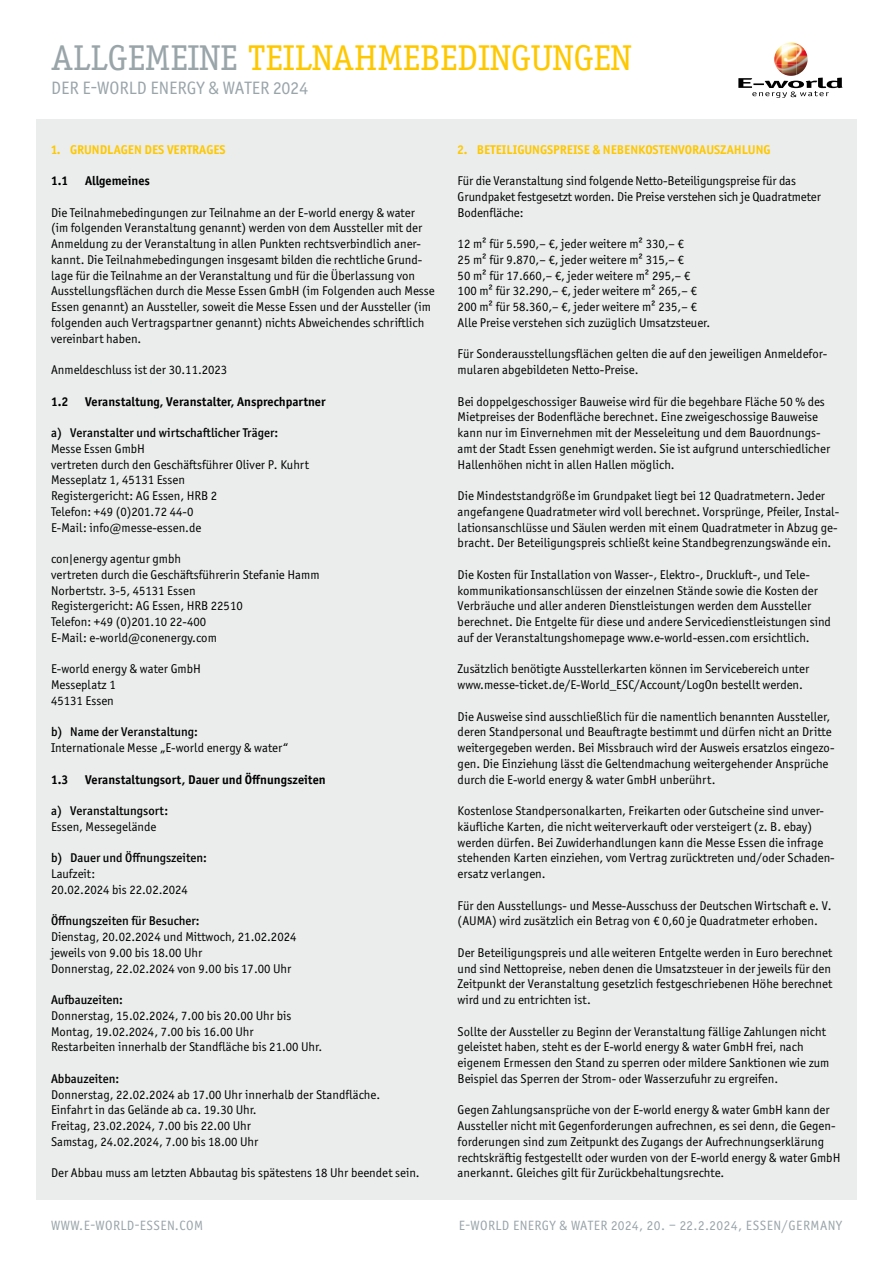
<style>
.page{position:relative;width:893px;height:1263px;background:#fff}
.page>*{position:absolute;margin:0;border:0;box-sizing:border-box;transform-origin:0 0}
.t1{font:36px "Officina Serif Std";color:#fec800}
.t2{font:18px "Officina Sans ITC Pro";color:#9aa5aa}
.t3{font:13.5px "Officina Sans ITC Pro";letter-spacing:.03em;color:#9aa5aa}
.t4{font:12.75px/15.8px "Officina Sans ITC Pro";color:#000}
.t5{font:500 12.75px "Officina Sans ITC Pro";color:#000}
.t6{font:700 12.75px "Officina Sans ITC Pro";color:#000}
.t7{font:700 12.75px "Officina Sans ITC Pro";color:#fec800}
.s1{color:#9aa5aa}
</style>
<div class="page">
<div style="left:36px;top:119px;width:821px;height:1080px;background:#ebeded"></div>
<img style="left:774px;top:43px;width:22px;height:22px">
<svg style="left:738px;top:65px;width:104px;height:33px"></svg>
<h1 class="t1" style="left:51px;top:37px;width:582px"><span class="s1">ALLGEMEINE</span> TEILNAHMEBEDINGUNGEN</h1>
<h2 class="t2" style="left:51px;top:78px;width:259px">DER E-WORLD ENERGY &amp; WATER 2024</h2>
<p class="t7" style="left:51px;top:141px;width:176px">1. GRUNDLAGEN DES VERTRAGES</p>
<p class="t6" style="left:51px;top:173px;width:19px">1.1</p>
<p class="t6" style="left:85px;top:173px;width:66px">Allgemeines</p>
<p class="t4" style="left:51px;top:204px;width:385px">Die Teilnahmebedingungen zur Teilnahme an der E-world energy &amp; water (im folgenden Veranstaltung genannt) werden von dem Aussteller mit der Anmeldung zu der Veranstaltung in allen Punkten rechtsverbindlich aner&shy;kannt. Die Teilnahmebedingungen insgesamt bilden die rechtliche Grund&shy;lage für die Teilnahme an der Veranstaltung und für die Überlassung von Ausstellungsflächen durch die Messe Essen GmbH (im Folgenden auch Messe Essen genannt) an Aussteller, soweit die Messe Essen und der Aussteller (im folgenden auch Vertragspartner genannt) nichts Abweichendes schriftlich vereinbart haben.</p>
<p class="t4" style="left:51px;top:362px;width:178px">Anmeldeschluss ist der 30.11.2023</p>
<p class="t6" style="left:51px;top:393px;width:19px">1.2</p>
<p class="t6" style="left:85px;top:393px;width:242px">Veranstaltung, Veranstalter, Ansprechpartner</p>
<p class="t5" style="left:51px;top:425px;width:229px">a) Veranstalter und wirtschaftlicher Träger:</p>
<p class="t4" style="left:51px;top:441px;width:259px">Messe Essen GmbH<br>vertreten durch den Geschäftsführer Oliver P. Kuhrt<br>Messeplatz 1, 45131 Essen<br>Registergericht: AG Essen, HRB 2<br>Telefon: +49 (0)201.72 44-0<br>E-Mail: info@messe-essen.de</p>
<p class="t4" style="left:51px;top:551px;width:270px">con|energy agentur gmbh<br>vertreten durch die Geschäftsführerin Stefanie Hamm Norbertstr. 3-5, 45131 Essen<br>Registergericht: AG Essen, HRB 22510<br>Telefon: +49 (0)201.10 22-400<br>E-Mail: e-world@conenergy.com</p>
<p class="t4" style="left:51px;top:661px;width:151px">E-world energy &amp; water GmbH<br>Messeplatz 1<br>45131 Essen</p>
<p class="t5" style="left:51px;top:724px;width:148px">b) Name der Veranstaltung:</p>
<p class="t4" style="left:51px;top:740px;width:239px">Internationale Messe „E-world energy &amp; water“</p>
<p class="t6" style="left:51px;top:771px;width:19px">1.3</p>
<p class="t6" style="left:85px;top:771px;width:242px">Veranstaltungsort, Dauer und Öffnungszeiten</p>
<p class="t5" style="left:51px;top:803px;width:119px">a) Veranstaltungsort:</p>
<p class="t4" style="left:51px;top:819px;width:107px">Essen, Messegelände</p>
<p class="t5" style="left:51px;top:850px;width:157px">b) Dauer und Öffnungszeiten:</p>
<p class="t4" style="left:51px;top:866px;width:138px">Laufzeit:<br>20.02.2024 bis 22.02.2024</p>
<p class="t5" style="left:51px;top:913px;width:150px">Öffnungszeiten für Besucher:</p>
<p class="t4" style="left:51px;top:929px;width:247px">Dienstag, 20.02.2024 und Mittwoch, 21.02.2024 jeweils von 9.00 bis 18.00 Uhr<br>Donnerstag, 22.02.2024 von 9.00 bis 17.00 Uhr</p>
<p class="t5" style="left:51px;top:992px;width:74px">Aufbauzeiten:</p>
<p class="t4" style="left:51px;top:1008px;width:273px">Donnerstag, 15.02.2024, 7.00 bis 20.00 Uhr bis<br>Montag, 19.02.2024, 7.00 bis 16.00 Uhr<br>Restarbeiten innerhalb der Standfläche bis 21.00 Uhr.</p>
<p class="t5" style="left:51px;top:1071px;width:70px">Abbauzeiten:</p>
<p class="t4" style="left:51px;top:1086px;width:331px">Donnerstag, 22.02.2024 ab 17.00 Uhr innerhalb der Standfläche.<br>Einfahrt in das Gelände ab ca. 19.30 Uhr.<br>Freitag, 23.02.2024, 7.00 bis 22.00 Uhr<br>Samstag, 24.02.2024, 7.00 bis 18.00 Uhr</p>
<p class="t4" style="left:51px;top:1165px;width:370px">Der Abbau muss am letzten Abbautag bis spätestens 18 Uhr beendet sein.</p>
<p class="t7" style="left:458px;top:141px;width:314px">2. BETEILIGUNGSPREISE &amp; NEBENKOSTENVORAUSZAHLUNG</p>
<p class="t4" style="left:458px;top:173px;width:365px">Für die Veranstaltung sind folgende Netto-Beteiligungspreise für das<br>Grundpaket festgesetzt worden. Die Preise verstehen sich je Quadratmeter<br>Bodenfläche:</p>
<p class="t4" style="left:458px;top:236px;width:254px">12 m² für 5.590,– €, jeder weitere m² 330,– €<br>25 m² für 9.870,– €, jeder weitere m² 315,– €<br>50 m² für 17.660,– €, jeder weitere m² 295,– € 100 m² für 32.290,– €, jeder weitere m² 265,– € 200 m² für 58.360,– €, jeder weitere m² 235,– € Alle Preise verstehen sich zuzüglich Umsatzsteuer.</p>
<p class="t4" style="left:458px;top:346px;width:371px">Für Sonderausstellungsflächen gelten die auf den jeweiligen Anmeldefor&shy;mularen abgebildeten Netto-Preise.</p>
<p class="t4" style="left:458px;top:393px;width:374px">Bei doppelgeschossiger Bauweise wird für die begehbare Fläche 50 % des Mietpreises der Bodenfläche berechnet. Eine zweigeschossige Bauweise kann nur im Einvernehmen mit der Messeleitung und dem Bauordnungs&shy;amt der Stadt Essen genehmigt werden. Sie ist aufgrund unterschiedlicher Hallenhöhen nicht in allen Hallen möglich.</p>
<p class="t4" style="left:458px;top:488px;width:383px">Die Mindeststandgröße im Grundpaket liegt bei 12 Quadratmetern. Jeder angefangene Quadratmeter wird voll berechnet. Vorsprünge, Pfeiler, Instal&shy;lationsanschlüsse und Säulen werden mit einem Quadratmeter in Abzug ge&shy;bracht. Der Beteiligungspreis schließt keine Standbegrenzungswände ein.</p>
<p class="t4" style="left:458px;top:566px;width:375px">Die Kosten für Installation von Wasser-, Elektro-, Druckluft-, und Tele&shy;kommunikationsanschlüssen der einzelnen Stände sowie die Kosten der Verbräuche und aller anderen Dienstleistungen werden dem Aussteller berechnet. Die Entgelte für diese und andere Servicedienstleistungen sind auf der Veranstaltungshomepage www.e-world-essen.com ersichtlich.</p>
<p class="t4" style="left:458px;top:661px;width:353px">Zusätzlich benötigte Ausstellerkarten können im Servicebereich unter www.messe-ticket.de/E-World_ESC/Account/LogOn bestellt werden.</p>
<p class="t4" style="left:458px;top:708px;width:378px">Die Ausweise sind ausschließlich für die namentlich benannten Aussteller, deren Standpersonal und Beauftragte bestimmt und dürfen nicht an Dritte weitergegeben werden. Bei Missbrauch wird der Ausweis ersatzlos eingezo&shy;gen. Die Einziehung lässt die Geltendmachung weitergehender Ansprüche durch die E-world energy &amp; water GmbH unberührt.</p>
<p class="t4" style="left:458px;top:803px;width:379px">Kostenlose Standpersonalkarten, Freikarten oder Gutscheine sind unver&shy;käufliche Karten, die nicht weiterverkauft oder versteigert (z. B. ebay) werden dürfen. Bei Zuwiderhandlungen kann die Messe Essen die infrage stehenden Karten einziehen, vom Vertrag zurücktreten und/oder Schaden&shy;ersatz verlangen.</p>
<p class="t4" style="left:458px;top:897px;width:375px">Für den Ausstellungs- und Messe-Ausschuss der Deutschen Wirtschaft e. V. (AUMA) wird zusätzlich ein Betrag von € 0,60 je Quadratmeter erhoben.</p>
<p class="t4" style="left:458px;top:944px;width:376px;text-align:justify">Der Beteiligungspreis und alle weiteren Entgelte werden in Euro berechnet und sind Nettopreise, neben denen die Umsatzsteuer in der jeweils für den Zeitpunkt der Veranstaltung gesetzlich festgeschriebenen Höhe berechnet wird und zu entrichten ist.</p>
<p class="t4" style="left:458px;top:1023px;width:373px">Sollte der Aussteller zu Beginn der Veranstaltung fällige Zahlungen nicht geleistet haben, steht es der E-world energy &amp; water GmbH frei, nach eigenem Ermessen den Stand zu sperren oder mildere Sanktionen wie zum Beispiel das Sperren der Strom- oder Wasserzufuhr zu ergreifen.</p>
<p class="t4" style="left:458px;top:1102px;width:384px">Gegen Zahlungsansprüche von der E-world energy &amp; water GmbH kann der Aussteller nicht mit Gegenforderungen aufrechnen, es sei denn, die Gegen&shy;forderungen sind zum Zeitpunkt des Zugangs der Aufrechnungserklärung rechtskräftig festgestellt oder wurden von der E-world energy &amp; water GmbH anerkannt. Gleiches gilt für Zurückbehaltungsrechte.</p>
<p class="t3" style="left:51px;top:1218px;width:153px">WWW.E-WORLD-ESSEN.COM</p>
<p class="t3" style="left:459px;top:1218px;width:385px">E-WORLD ENERGY &amp; WATER 2024, 20. – 22.2.2024, ESSEN/GERMANY</p>
</div>
